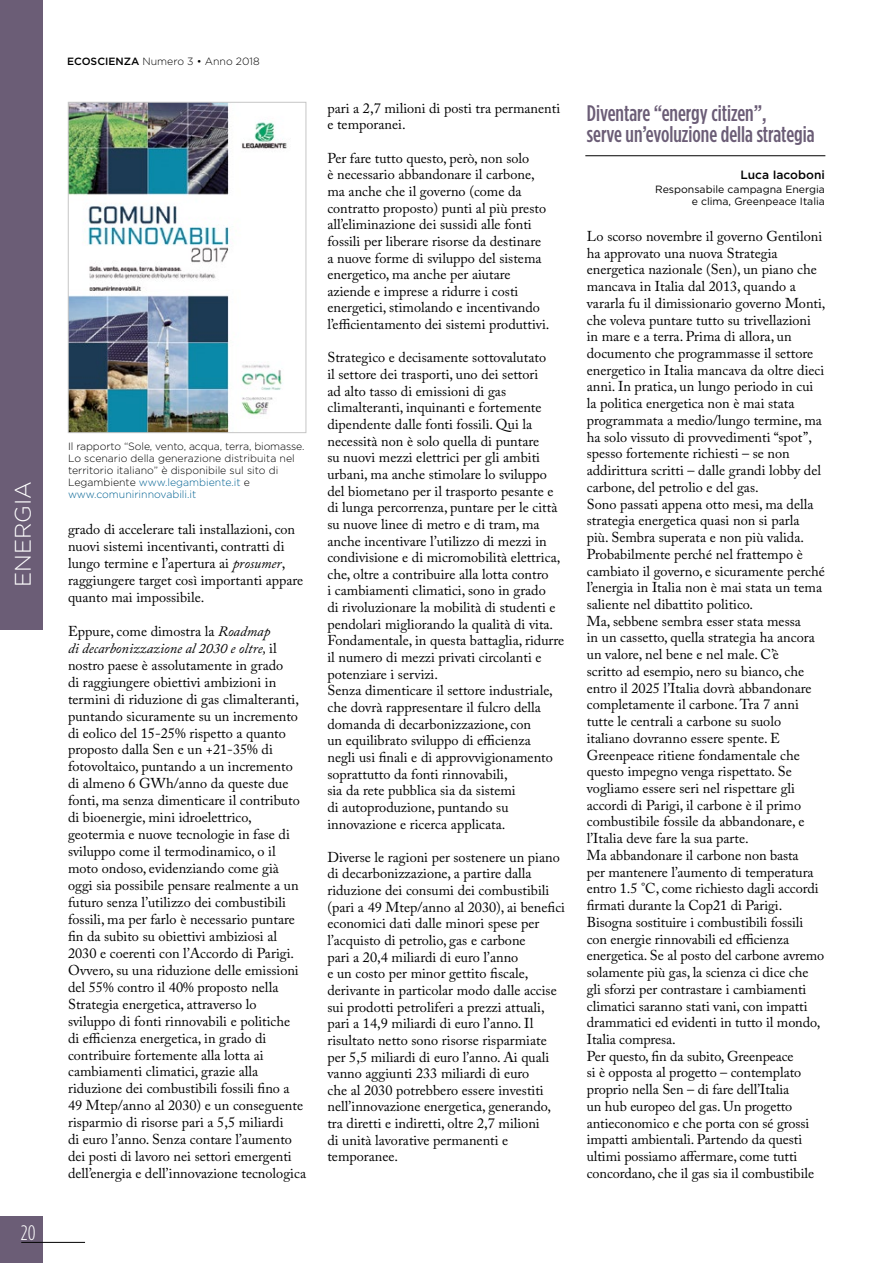
<style>
.page{position:relative;width:893px;height:1263px;background:#fff}
.page>*{position:absolute;margin:0;border:0;box-sizing:border-box;transform-origin:0 0}
.t1{font:500 22.5px/21px "Gotham Condensed";color:#6b5d76}
.t2{font:300 22.5px "Gotham HTF";color:#fff}
.t3{font:300 condensed 21px "Gotham HTF";color:#fff}
.t4{font:14.25px/16.6px "Adobe Caslon Pro";color:#000}
.t5{font:500 12px "Gotham";color:#000}
.t6{font:300 10.5px/12px "Gotham HTF";color:#000}
.t7{font:10.5px/12px "Gotham HTF";color:#000;text-align:right}
.s1{font-weight:500}
.s2{color:#006293}
.s3{font-style:italic}
</style>
<div class="page">
<div style="left:0;top:1216px;width:43px;height:47px;background:#6b5d76"></div>
<hr style="left:21px;top:1242px;width:64px;height:1px;background:#000">
<div style="left:0;top:0;width:43px;height:629px;background:#6b5d76"></div>
<hr style="left:585px;top:155px;width:240px;height:1px;background:#000">
<img style="left:70px;top:104px;width:217px;height:327px">
<div style="left:68px;top:102px;width:238px;height:331px;border:1px solid #c6c6c6"></div>
<h1 class="t2" style="left:11px;top:587px;width:107px;rotate:-90deg">ENERGIA</h1>
<h2 class="t3" style="left:21px;top:1221px;width:16px">20</h2>
<p class="t6" style="left:67px;top:55px;width:194px"><span class="s1">ECOSCIENZA</span> Numero 3 • Anno 2018</p>
<p class="t6" style="left:68px;top:440px;width:238px">Il rapporto “Sole, vento, acqua, terra, biomasse.<br>Lo scenario della generazione distribuita nel territorio italiano” è disponibile sul sito di Legambiente <span class="s2">www.legambiente.it</span> e <span class="s2">www.comunirinnovabili.it</span></p>
<p class="t4" style="left:68px;top:521px;width:237px">grado di accelerare tali installazioni, con nuovi sistemi incentivanti, contratti di lungo termine e l’apertura ai <span class="s3">prosumer</span>, raggiungere target così importanti appare quanto mai impossibile.</p>
<p class="t4" style="left:68px;top:622px;width:240px">Eppure, come dimostra la <span class="s3">Roadmap<br>di decarbonizzazione al 2030 e oltre,</span> il nostro paese è assolutamente in grado<br>di raggiungere obiettivi ambizioni in termini di riduzione di gas climalteranti, puntando sicuramente su un incremento di eolico del 15-25% rispetto a quanto proposto dalla Sen e un +21-35% di fotovoltaico, puntando a un incremento di almeno 6 GWh/anno da queste due fonti, ma senza dimenticare il contributo di bioenergie, mini idroelettrico, geotermia e nuove tecnologie in fase di sviluppo come il termodinamico, o il moto ondoso, evidenziando come già oggi sia possibile pensare realmente a un futuro senza l’utilizzo dei combustibili fossili, ma per farlo è necessario puntare fin da subito su obiettivi ambiziosi al 2030 e coerenti con l’Accordo di Parigi.<br>Ovvero, su una riduzione delle emissioni del 55% contro il 40% proposto nella Strategia energetica, attraverso lo sviluppo di fonti rinnovabili e politiche<br>di efficienza energetica, in grado di contribuire fortemente alla lotta ai cambiamenti climatici, grazie alla riduzione dei combustibili fossili fino a 49 Mtep/anno al 2030) e un conseguente risparmio di risorse pari a 5,5 miliardi<br>di euro l’anno. Senza contare l’aumento dei posti di lavoro nei settori emergenti dell’energia e dell’innovazione tecnologica</p>
<p class="t4" style="left:327px;top:99px;width:234px">pari a 2,7 milioni di posti tra permanenti e temporanei.</p>
<p class="t4" style="left:327px;top:149px;width:224px">Per fare tutto questo, però, non solo<br>è necessario abbandonare il carbone, ma anche che il governo (come da contratto proposto) punti al più presto all’eliminazione dei sussidi alle fonti fossili per liberare risorse da destinare a nuove forme di sviluppo del sistema energetico, ma anche per aiutare aziende e imprese a ridurre i costi energetici, stimolando e incentivando l’efficientamento dei sistemi produttivi.</p>
<p class="t4" style="left:327px;top:349px;width:238px">Strategico e decisamente sottovalutato<br>il settore dei trasporti, uno dei settori<br>ad alto tasso di emissioni di gas climalteranti, inquinanti e fortemente dipendente dalle fonti fossili. Qui la necessità non è solo quella di puntare<br>su nuovi mezzi elettrici per gli ambiti urbani, ma anche stimolare lo sviluppo del biometano per il trasporto pesante e di lunga percorrenza, puntare per le città su nuove linee di metro e di tram, ma anche incentivare l’utilizzo di mezzi in condivisione e di micromobilità elettrica, che, oltre a contribuire alla lotta contro<br>i cambiamenti climatici, sono in grado<br>di rivoluzionare la mobilità di studenti e pendolari migliorando la qualità di vita.<br>Fondamentale, in questa battaglia, ridurre il numero di mezzi privati circolanti e potenziare i servizi.<br>Senza dimenticare il settore industriale, che dovrà rappresentare il fulcro della domanda di decarbonizzazione, con<br>un equilibrato sviluppo di efficienza<br>negli usi finali e di approvvigionamento soprattutto da fonti rinnovabili,<br>sia da rete pubblica sia da sistemi<br>di autoproduzione, puntando su innovazione e ricerca applicata.</p>
<p class="t4" style="left:327px;top:848px;width:239px">Diverse le ragioni per sostenere un piano di decarbonizzazione, a partire dalla riduzione dei consumi dei combustibili (pari a 49 Mtep/anno al 2030), ai benefici economici dati dalle minori spese per l’acquisto di petrolio, gas e carbone<br>pari a 20,4 miliardi di euro l’anno<br>e un costo per minor gettito fiscale, derivante in particolar modo dalle accise sui prodotti petroliferi a prezzi attuali, pari a 14,9 miliardi di euro l’anno. Il risultato netto sono risorse risparmiate per 5,5 miliardi di euro l’anno. Ai quali vanno aggiunti 233 miliardi di euro<br>che al 2030 potrebbero essere investiti nell’innovazione energetica, generando, tra diretti e indiretti, oltre 2,7 milioni<br>di unità lavorative permanenti e temporanee.</p>
<h1 class="t1" style="left:587px;top:102px;width:229px">Diventare “energy citizen”,<br>serve un’evoluzione della strategia</h1>
<p class="t5" style="left:740px;top:168px;width:86px">Luca Iacoboni</p>
<p class="t7" style="left:655px;top:183px;width:171px">Responsabile campagna Energia e clima, Greenpeace Italia</p>
<p class="t4" style="left:587px;top:228px;width:240px">Lo scorso novembre il governo Gentiloni ha approvato una nuova Strategia energetica nazionale (Sen), un piano che mancava in Italia dal 2013, quando a vararla fu il dimissionario governo Monti, che voleva puntare tutto su trivellazioni in mare e a terra. Prima di allora, un documento che programmasse il settore energetico in Italia mancava da oltre dieci anni. In pratica, un lungo periodo in cui la politica energetica non è mai stata programmata a medio/lungo termine, ma ha solo vissuto di provvedimenti “spot”, spesso fortemente richiesti – se non addirittura scritti – dalle grandi lobby del carbone, del petrolio e del gas.<br>Sono passati appena otto mesi, ma della strategia energetica quasi non si parla<br>più. Sembra superata e non più valida.<br>Probabilmente perché nel frattempo è cambiato il governo, e sicuramente perché l’energia in Italia non è mai stata un tema saliente nel dibattito politico.<br>Ma, sebbene sembra esser stata messa<br>in un cassetto, quella strategia ha ancora un valore, nel bene e nel male. C’è<br>scritto ad esempio, nero su bianco, che entro il 2025 l’Italia dovrà abbandonare completamente il carbone. Tra 7 anni tutte le centrali a carbone su suolo italiano dovranno essere spente. E Greenpeace ritiene fondamentale che questo impegno venga rispettato. Se vogliamo essere seri nel rispettare gli accordi di Parigi, il carbone è il primo combustibile fossile da abbandonare, e l’Italia deve fare la sua parte.<br>Ma abbandonare il carbone non basta<br>per mantenere l’aumento di temperatura entro 1.5 °C, come richiesto dagli accordi firmati durante la Cop21 di Parigi.<br>Bisogna sostituire i combustibili fossili con energie rinnovabili ed efficienza energetica. Se al posto del carbone avremo solamente più gas, la scienza ci dice che gli sforzi per contrastare i cambiamenti climatici saranno stati vani, con impatti drammatici ed evidenti in tutto il mondo, Italia compresa.<br>Per questo, fin da subito, Greenpeace<br>si è opposta al progetto – contemplato proprio nella Sen – di fare dell’Italia<br>un hub europeo del gas. Un progetto antieconomico e che porta con sé grossi impatti ambientali. Partendo da questi ultimi possiamo affermare, come tutti concordano, che il gas sia il combustibile</p>
</div>
